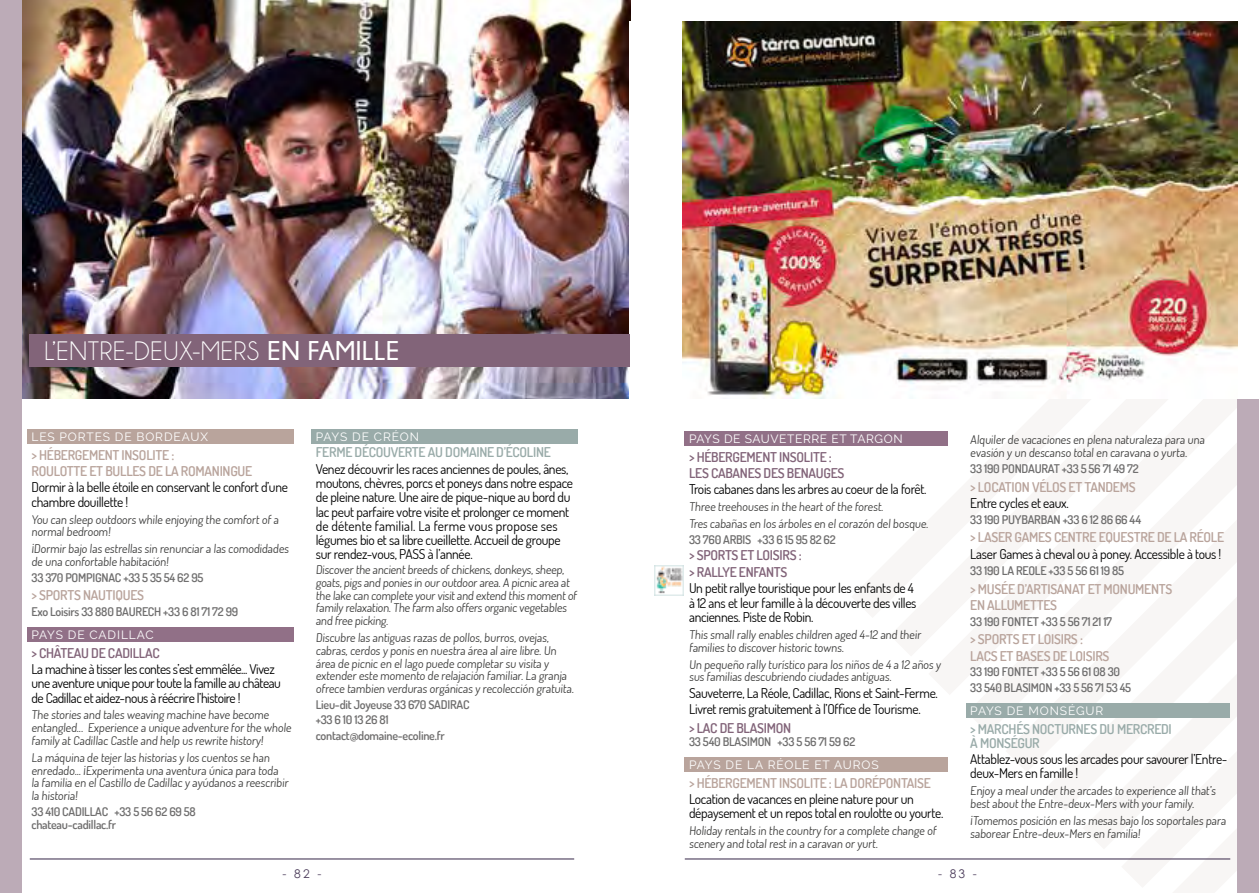
<style>
.page{position:relative;width:1259px;height:893px;background:#fff}
.page>*{position:absolute;margin:0;border:0;box-sizing:border-box;transform-origin:0 0}
.t1{font:27px "Champagne&Limousines";letter-spacing:.025em;color:#fff}
.t2{font:13.5px/14.2px "Dosis";letter-spacing:-.02em;color:#000}
.t3{font:600 13.5px/16.4px "Dosis";letter-spacing:-.02em;color:#b9a49c}
.t4{font:600 13.5px/16.4px "Dosis";letter-spacing:-.02em;color:#826479}
.t5{font:600 13.5px/14.2px "Dosis";letter-spacing:-.02em;color:#99aba9}
.t6{font:12px/12.8px "Dosis";color:#3c3c3b}
.t7{font:600 12px/15.6px "Dosis";letter-spacing:-.02em;color:#706f6f}
.t8{font:12px "Raleway";letter-spacing:.06em;color:#fff}
.t9{font:12px "Century Gothic";color:#4d3e5c}
.s1{font-weight:700}
</style>
<div class="page">
<img style="left:21px;top:0;width:609px;height:399px">
<div style="left:0;top:0;width:21px;height:893px;background:#bcabb7"></div>
<div style="left:1237px;top:40px;width:22px;height:853px;background:#bcabb7"></div>
<div style="left:629px;top:21px;width:630px;height:378px;background:#fff"></div>
<img style="left:682px;top:21px;width:555px;height:378px">
<hr style="left:685px;top:858px;width:545px;height:1px;background:#4d3e5c">
<hr style="left:30px;top:858px;width:544px;height:1px;background:#4d3e5c">
<div style="left:27px;top:430px;width:266px;height:14px;background:#b9a49c"></div>
<div style="left:27px;top:628px;width:266px;height:14px;background:#917087"></div>
<div style="left:311px;top:430px;width:267px;height:14px;background:#99aba9"></div>
<div style="left:685px;top:432px;width:263px;height:14px;background:#917087"></div>
<div style="left:685px;top:758px;width:263px;height:14px;background:#b9a49c"></div>
<div style="left:966px;top:704px;width:263px;height:14px;background:#99aba9"></div>
<div style="left:30px;top:334px;width:600px;height:33px;background:#826479"></div>
<img style="left:654px;top:566px;width:29px;height:29px">
<h1 class="t1" style="left:45px;top:337px;width:356px">L’ENTRE-DEUX-MERS <span class="s1">EN FAMILLE</span></h1>
<p class="t8" style="left:31px;top:430px;width:178px">LES PORTES DE BORDEAUX</p>
<p class="t3" style="left:31px;top:446px;width:222px">&gt; HÉBERGEMENT INSOLITE :<br>ROULOTTE ET BULLES DE LA ROMANINGUE</p>
<p class="t2" style="left:31px;top:480px;width:258px">Dormir à la belle étoile en conservant le confort d’une chambre douillette !</p>
<p class="t6" style="left:31px;top:513px;width:250px">You can sleep outdoors while enjoying the comfort of a normal bedroom!</p>
<p class="t6" style="left:31px;top:542px;width:260px">¡Dormir bajo las estrellas sin renunciar a las comodidades de una confortable habitación!</p>
<p class="t7" style="left:31px;top:569px;width:173px">33 370 POMPIGNAC +33 5 35 54 62 95</p>
<p class="t3" style="left:31px;top:587px;width:114px">&gt; SPORTS NAUTIQUES</p>
<p class="t7" style="left:31px;top:604px;width:208px">Exo Loisirs 33 880 BAURECH +33 6 81 71 72 99</p>
<p class="t8" style="left:31px;top:628px;width:124px">PAYS DE CADILLAC</p>
<p class="t4" style="left:31px;top:644px;width:130px">&gt; CHÂTEAU DE CADILLAC</p>
<p class="t2" style="left:31px;top:662px;width:251px">La machine à tisser les contes s’est emmêlée... Vivez une aventure unique pour toute la famille au château de Cadillac et aidez-nous à réécrire l’histoire !</p>
<p class="t6" style="left:31px;top:708px;width:263px">The stories and tales weaving machine have become entangled... Experience a unique adventure for the whole family at Cadillac Castle and help us rewrite history!</p>
<p class="t6" style="left:31px;top:751px;width:260px">La máquina de tejer las historias y los cuentos se han enredado... ¡Experimenta una aventura única para toda la familia en el Castillo de Cadillac y ayúdanos a reescribir la historia!</p>
<p class="t7" style="left:31px;top:804px;width:166px;line-height:13.5px">33 410 CADILLAC +33 5 56 62 69 58 chateau-cadillac.fr</p>
<p class="t8" style="left:316px;top:430px;width:105px">PAYS DE CRÉON</p>
<p class="t5" style="left:316px;top:445px;width:236px">FERME DÉCOUVERTE AU DOMAINE D’ÉCOLINE</p>
<p class="t2" style="left:316px;top:461px;width:259px">Venez découvrir les races anciennes de poules, ânes, moutons, chèvres, porcs et poneys dans notre espace de pleine nature. Une aire de pique-nique au bord du lac peut parfaire votre visite et prolonger ce moment de détente familial. La ferme vous propose ses légumes bio et sa libre cueillette. Accueil de groupe sur rendez-vous, PASS à l’année.</p>
<p class="t6" style="left:316px;top:563px;width:264px">Discover the ancient breeds of chickens, donkeys, sheep, goats, pigs and ponies in our outdoor area. A picnic area at the lake can complete your visit and extend this moment of family relaxation. The farm also offers organic vegetables and free picking.</p>
<p class="t6" style="left:316px;top:631px;width:261px">Discubre las antiguas razas de pollos, burros, ovejas, cabras, cerdos y ponis en nuestra área al aire libre. Un área de picnic en el lago puede completar su visita y extender este momento de relajación familiar. La granja ofrece tambien verduras orgánicas y recolección gratuita.</p>
<p class="t7" style="left:316px;top:696px;width:155px">Lieu-dit Joyeuse 33 670 SADIRAC +33 6 10 13 26 81 contact@domaine-ecoline.fr</p>
<p class="t8" style="left:689px;top:432px;width:215px">PAYS DE SAUVETERRE ET TARGON</p>
<p class="t4" style="left:689px;top:448px;width:157px">&gt; HÉBERGEMENT INSOLITE :<br>LES CABANES DES BENAUGES</p>
<p class="t2" style="left:689px;top:482px;width:239px">Trois cabanes dans les arbres au coeur de la forêt.</p>
<p class="t6" style="left:689px;top:498px;width:242px;line-height:17px">Three treehouses in the heart of the forest.<br>Tres cabañas en los árboles en el corazón del bosque.</p>
<p class="t7" style="left:689px;top:531px;width:148px">33 760 ARBIS +33 6 15 95 82 62</p>
<p class="t4" style="left:689px;top:547px;width:114px">&gt; SPORTS ET LOISIRS : &gt; RALLYE ENFANTS</p>
<p class="t2" style="left:689px;top:581px;width:229px">Un petit rallye touristique pour les enfants de 4 à 12 ans et leur famille à la découverte des villes anciennes. Piste de Robin.</p>
<p class="t6" style="left:689px;top:628px;width:235px">This small rally enables children aged 4-12 and their families to discover historic towns.</p>
<p class="t6" style="left:689px;top:657px;width:255px">Un pequeño rally turístico para los niños de 4 a 12 años y sus familias descubriendo ciudades antiguas.</p>
<p class="t2" style="left:689px;top:684px;width:250px;line-height:16.4px">Sauveterre, La Réole, Cadillac, Rions et Saint-Ferme.<br>Livret remis gratuitement à l’Office de Tourisme.</p>
<p class="t4" style="left:689px;top:719px;width:103px">&gt; LAC DE BLASIMON</p>
<p class="t7" style="left:689px;top:734px;width:168px">33 540 BLASIMON +33 5 56 71 59 62</p>
<p class="t8" style="left:689px;top:758px;width:191px">PAYS DE LA RÉOLE ET AUROS</p>
<p class="t3" style="left:689px;top:774px;width:243px">&gt; HÉBERGEMENT INSOLITE : LA DORÉPONTAISE</p>
<p class="t2" style="left:689px;top:792px;width:256px">Location de vacances en pleine nature pour un dépaysement et un repos total en roulotte ou yourte.</p>
<p class="t6" style="left:689px;top:824px;width:250px">Holiday rentals in the country for a complete change of scenery and total rest in a caravan or yurt.</p>
<p class="t6" style="left:970px;top:433px;width:237px">Alquiler de vacaciones en plena naturaleza para una evasión y un descanso total en caravana o yurta.</p>
<p class="t7" style="left:970px;top:461px;width:170px">33 190 PONDAURAT +33 5 56 71 49 72</p>
<p class="t3" style="left:970px;top:478px;width:167px">&gt; LOCATION VÉLOS ET TANDEMS</p>
<p class="t2" style="left:970px;top:496px;width:100px">Entre cycles et eaux.</p>
<p class="t7" style="left:970px;top:511px;width:172px">33 190 PUYBARBAN +33 6 12 86 66 44</p>
<p class="t3" style="left:970px;top:529px;width:255px">&gt; LASER GAMES CENTRE EQUESTRE DE LA RÉOLE</p>
<p class="t2" style="left:970px;top:546px;width:253px">Laser Games à cheval ou à poney. Accessible à tous !</p>
<p class="t7" style="left:970px;top:563px;width:155px">33 190 LA REOLE +33 5 56 61 19 85</p>
<p class="t3" style="left:970px;top:580px;width:203px">&gt; MUSÉE D’ARTISANAT ET MONUMENTS<br>EN ALLUMETTES</p>
<p class="t7" style="left:970px;top:613px;width:143px">33 190 FONTET +33 5 56 71 21 17</p>
<p class="t3" style="left:970px;top:631px;width:141px">&gt; SPORTS ET LOISIRS :<br>LACS ET BASES DE LOISIRS</p>
<p class="t7" style="left:970px;top:664px;width:162px">33 190 FONTET +33 5 56 61 08 30<br>33 540 BLASIMON +33 5 56 71 53 45</p>
<p class="t8" style="left:970px;top:704px;width:135px">PAYS DE MONSÉGUR</p>
<p class="t5" style="left:970px;top:721px;width:203px">&gt; MARCHÉS NOCTURNES DU MERCREDI<br>À MONSÉGUR</p>
<p class="t2" style="left:970px;top:752px;width:259px">Attablez-vous sous les arcades pour savourer l’Entre&shy;deux-Mers en famille !</p>
<p class="t6" style="left:970px;top:784px;width:248px">Enjoy a meal under the arcades to experience all that’s best about the Entre-deux-Mers with your family.</p>
<p class="t6" style="left:970px;top:814px;width:259px">¡Tomemos posición en las mesas bajo los soportales para saborear Entre-deux-Mers en familia!</p>
<p class="t9" style="left:283px;top:866px;width:40px">- 82 -</p>
<p class="t9" style="left:938px;top:866px;width:40px">- 83 -</p>
</div>
